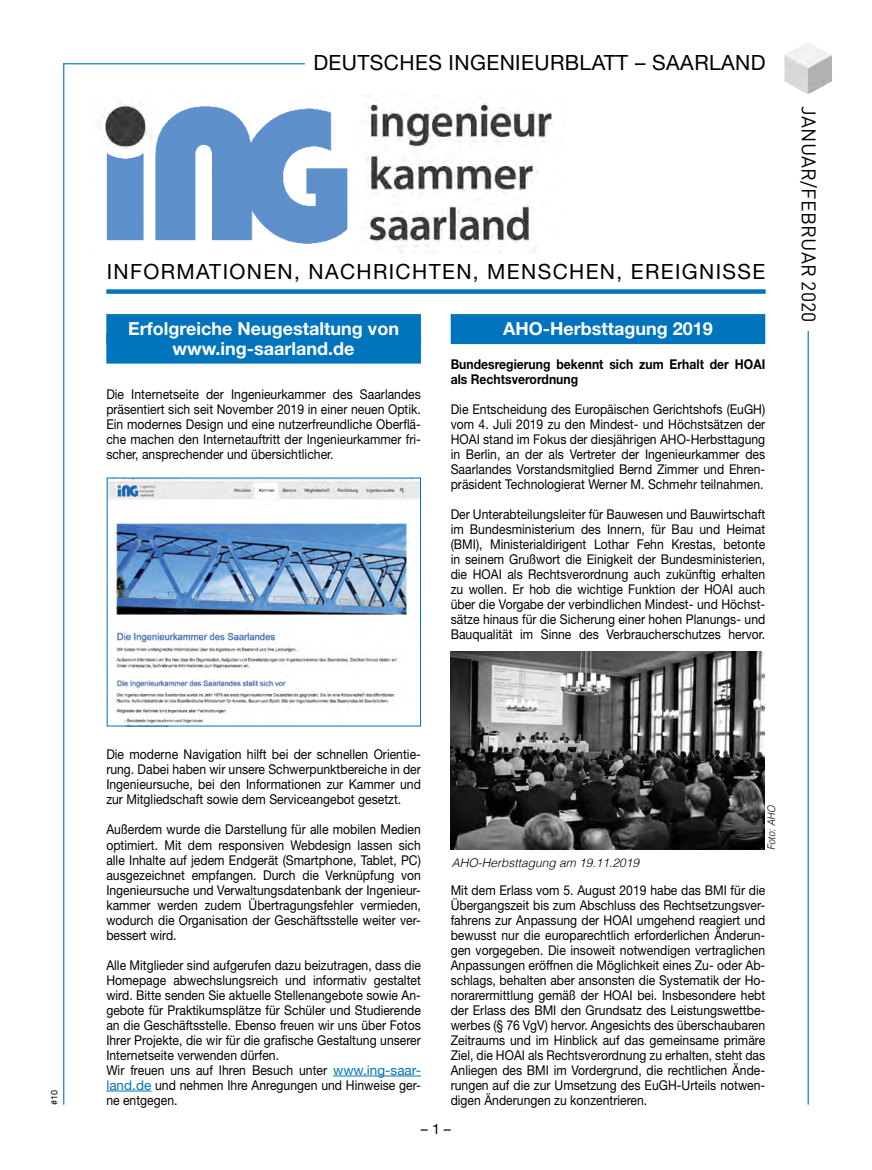
<style>
.page{position:relative;width:872px;height:1170px;background:#fff}
.page>*{position:absolute;margin:0;border:0;box-sizing:border-box;transform-origin:0 0}
.t1{font:21px "Helvetica Neue LT Std";letter-spacing:.065em;color:#000}
.t2{font:21px "Helvetica Neue LT Std";letter-spacing:.02em;color:#000}
.t3{font:19.5px "DINOT";letter-spacing:.01em;color:#000}
.t4{font:700 18px/19.5px "Helvetica Neue LT Std";color:#fff;text-align:center}
.t5{font:14.25px "Helvetica Neue LT Std";color:#000}
.t6{font:13.5px/15px "Helvetica Neue LT Std";color:#000;text-align:justify;scale:.9 1}
.t7{font:700 13.5px/15px "Helvetica Neue LT Std";color:#000;scale:.9 1}
.t8{font:italic 300 12px "Helvetica";color:#000}
.t9{font:italic 300 10.5px "Helvetica";color:#000;scale:.9 1}
.t10{font:9px "Helvetica Neue LT Std";color:#000}
.s1{color:#0074bc}
</style>
<div class="page">
<hr style="left:807px;top:222px;width:1px;height:882px;background:#0074bc">
<hr style="left:63px;top:63px;width:1px;height:1041px;background:#0074bc">
<hr style="left:63px;top:63px;width:242px;height:1px;background:#0074bc">
<div style="left:797px;top:106px;width:24px;height:225px;background:#fff"></div>
<img style="left:784px;top:43px;width:48px;height:51px">
<img style="left:366px;top:95px;width:186px;height:158px">
<img style="left:99px;top:101px;width:249px;height:143px">
<div style="left:106px;top:289px;width:659px;height:5px;background:#0074bc"></div>
<div style="left:106px;top:314px;width:315px;height:30px;background:#0074bc"></div>
<div style="left:106px;top:333px;width:315px;height:30px;background:#0074bc"></div>
<hr style="left:333px;top:1075px;width:88px;height:1px;background:#0074bc">
<hr style="left:106px;top:1090px;width:45px;height:1px;background:#0074bc">
<div style="left:451px;top:314px;width:314px;height:30px;background:#0074bc"></div>
<img style="left:109px;top:479px;width:310px;height:245px">
<img style="left:451px;top:651px;width:313px;height:198px">
<p class="t10" style="left:49px;top:1104px;width:17px;rotate:-90deg">#10</p>
<h1 class="t2" style="left:313px;top:50px;width:454px">DEUTSCHES INGENIEURBLATT – SAARLAND</h1>
<h1 class="t1" style="left:107px;top:259px;width:660px">INFORMATIONEN, NACHRICHTEN, MENSCHEN, EREIGNISSE</h1>
<h3 class="t4" style="left:128px;top:319px;width:272px">Erfolgreiche Neugestaltung von www.ing-saarland.de</h3>
<p class="t6" style="left:106px;top:387px;width:351px">Die Internetseite der Ingenieurkammer des Saarlandes präsentiert sich seit November 2019 in einer neuen Optik.<br>Ein modernes Design und eine nutzerfreundliche Oberflä&shy;che machen den Internetauftritt der Ingenieurkammer fri&shy;scher, ansprechender und übersichtlicher.</p>
<h3 class="t4" style="left:503px;top:319px;width:211px">AHO-Herbsttagung 2019</h3>
<p class="t7" style="left:451px;top:356px;width:351px">Bundesregierung bekennt sich zum Erhalt der HOAI als Rechtsverordnung</p>
<p class="t6" style="left:451px;top:402px;width:351px">Die Entscheidung des Europäischen Gerichtshofs (EuGH) vom 4. Juli 2019 zu den Mindest- und Höchstsätzen der HOAI stand im Fokus der diesjährigen AHO-Herbsttagung in Berlin, an der als Vertreter der Ingenieurkammer des Saarlandes Vorstandsmitglied Bernd Zimmer und Ehren&shy;präsident Technologierat Werner M. Schmehr teilnahmen.</p>
<p class="t6" style="left:451px;top:507px;width:351px">Der Unterabteilungsleiter für Bauwesen und Bauwirtschaft im Bundesministerium des Innern, für Bau und Heimat (BMI), Ministerialdirigent Lothar Fehn Krestas, betonte in seinem Grußwort die Einigkeit der Bundesministerien, die HOAI als Rechtsverordnung auch zukünftig erhalten zu wollen. Er hob die wichtige Funktion der HOAI auch über die Vorgabe der verbindlichen Mindest- und Höchst&shy;sätze hinaus für die Sicherung einer hohen Planungs- und Bauqualität im Sinne des Verbraucherschutzes hervor.</p>
<h2 class="t3" style="left:821px;top:106px;width:217px;rotate:90deg">JANUAR/FEBRUAR 2020</h2>
<p class="t6" style="left:106px;top:747px;width:351px">Die moderne Navigation hilft bei der schnellen Orientie&shy;rung. Dabei haben wir unsere Schwerpunktbereiche in der Ingenieursuche, bei den Informationen zur Kammer und zur Mitgliedschaft sowie dem Serviceangebot gesetzt.</p>
<p class="t6" style="left:106px;top:822px;width:351px">Außerdem wurde die Darstellung für alle mobilen Medien optimiert. Mit dem responsiven Webdesign lassen sich alle Inhalte auf jedem Endgerät (Smartphone, Tablet, PC) ausgezeichnet empfangen. Durch die Verknüpfung von Ingenieursuche und Verwaltungsdatenbank der Ingenieur&shy;kammer werden zudem Übertragungsfehler vermieden, wodurch die Organisation der Geschäftsstelle weiter ver&shy;bessert wird.</p>
<p class="t6" style="left:106px;top:957px;width:351px;text-align:left">Alle Mitglieder sind aufgerufen dazu beizutragen, dass die Homepage abwechslungsreich und informativ gestaltet wird. Bitte senden Sie aktuelle Stellenangebote sowie An&shy;gebote für Praktikumsplätze für Schüler und Studierende an die Geschäftsstelle. Ebenso freuen wir uns über Fotos Ihrer Projekte, die wir für die grafische Gestaltung unserer Internetseite verwenden dürfen.<br>Wir freuen uns auf Ihren Besuch unter <span class="s1">www.ing-saar&shy;land.de</span> und nehmen Ihre Anregungen und Hinweise ger&shy;ne entgegen.</p>
<p class="t8" style="left:452px;top:852px;width:189px">AHO-Herbsttagung am 19.11.2019</p>
<p class="t9" style="left:762px;top:850px;width:51px;rotate:-90deg">Foto: AHO</p>
<p class="t6" style="left:451px;top:882px;width:351px">Mit dem Erlass vom 5. August 2019 habe das BMI für die Übergangszeit bis zum Abschluss des Rechtsetzungsver&shy;fahrens zur Anpassung der HOAI umgehend reagiert und bewusst nur die europarechtlich erforderlichen Änderun&shy;gen vorgegeben. Die insoweit notwendigen vertraglichen Anpassungen eröffnen die Möglichkeit eines Zu- oder Ab&shy;schlags, behalten aber ansonsten die Systematik der Ho&shy;norarermittlung gemäß der HOAI bei. Insbesondere hebt der Erlass des BMI den Grundsatz des Leistungswettbe&shy;werbes (§ 76 VgV) hervor. Angesichts des überschaubaren Zeitraums und im Hinblick auf das gemeinsame primäre Ziel, die HOAI als Rechtsverordnung zu erhalten, steht das Anliegen des BMI im Vordergrund, die rechtlichen Ände&shy;rungen auf die zur Umsetzung des EuGH-Urteils notwen&shy;digen Änderungen zu konzentrieren.</p>
<p class="t5" style="left:421px;top:1120px;width:32px">– 1 –</p>
</div>
